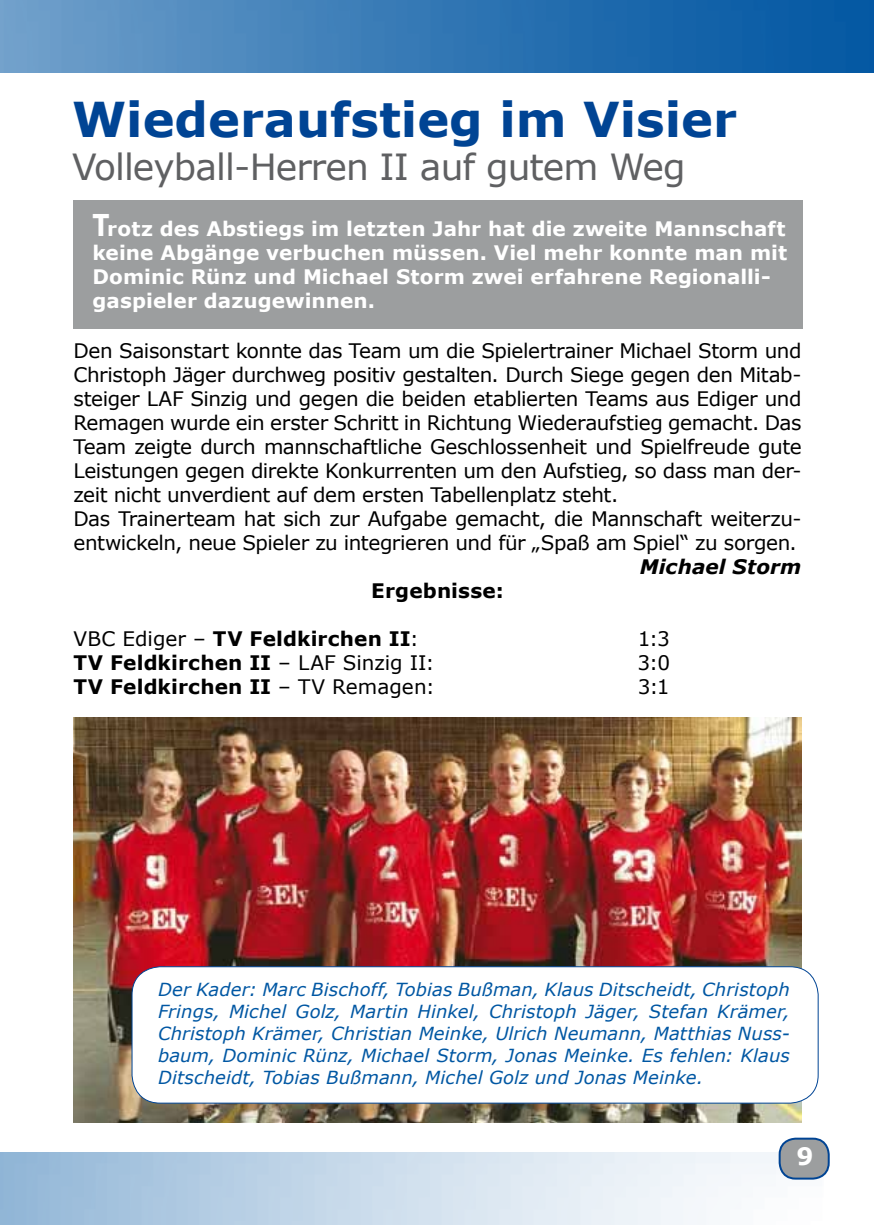
<style>
.page{position:relative;width:874px;height:1225px;background:#fff}
.page>*{position:absolute;margin:0;border:0;box-sizing:border-box;transform-origin:0 0}
.t1{font:700 48px "Verdana";color:#004494}
.t2{font:36px "Verdana";letter-spacing:-.025em;color:#5f6062}
.t3{font:700 24px "Verdana";color:#fff}
.t4{font:20px/24px "Verdana";letter-spacing:-.02em;color:#000}
.t5{font:700 20px/24px "Verdana";letter-spacing:.005em;color:#fff}
.t6{font:700 20px "Verdana";letter-spacing:.005em;color:#000}
.t7{font:italic 700 20px "Verdana";letter-spacing:.005em;color:#000}
.t8{font:italic 18px/22px "Verdana";letter-spacing:.005em;color:#0057a3;text-align:justify}
.s1{font-size:30px}
.s2{font-weight:400}
</style>
<div class="page">
<img style="left:0;top:0;width:873px;height:72px">
<img style="left:0;top:1153px;width:823px;height:72px">
<div style="left:779px;top:1138px;width:49px;height:40px;background:#9c9e9f;border-radius:16px"></div>
<div style="left:778px;top:1137px;width:51px;height:42px;border:2px solid #004494;border-radius:16px"></div>
<img style="left:73px;top:717px;width:728px;height:405px">
<div style="left:132px;top:966px;width:685px;height:137px;background:#fff;border-radius:28px"></div>
<div style="left:131px;top:966px;width:687px;height:137px;border:1px solid #004494;border-radius:28px"></div>
<div style="left:73px;top:200px;width:729px;height:129px;background:#9c9e9f"></div>
<h1 class="t1" style="left:72px;top:88px;width:666px">Wiederaufstieg im Visier</h1>
<h2 class="t2" style="left:72px;top:142px;width:614px">Volleyball-Herren II auf gutem Weg</h2>
<p class="t5" style="left:92px;top:216px;width:696px"><span class="s1">T</span>rotz des Abstiegs im letzten Jahr hat die zweite Mannschaft keine Abgänge verbuchen müssen. Viel mehr konnte man mit Dominic Rünz und Michael Storm zwei erfahrene Regionalli&shy;gaspieler dazugewinnen.</p>
<p class="t4" style="left:73px;top:338px;width:729px">Den Saisonstart konnte das Team um die Spielertrainer Michael Storm und Christoph Jäger durchweg positiv gestalten. Durch Siege gegen den Mitab&shy;steiger LAF Sinzig und gegen die beiden etablierten Teams aus Ediger und Remagen wurde ein erster Schritt in Richtung Wiederaufstieg gemacht. Das Team zeigte durch mannschaftliche Geschlossenheit und Spielfreude gute Leistungen gegen direkte Konkurrenten um den Aufstieg, so dass man der&shy;zeit nicht unverdient auf dem ersten Tabellenplatz steht.<br>Das Trainerteam hat sich zur Aufgabe gemacht, die Mannschaft weiterzu&shy;entwickeln, neue Spieler zu integrieren und für „Spaß am Spiel“ zu sorgen.</p>
<p class="t7" style="left:639px;top:553px;width:163px">Michael Storm</p>
<p class="t6" style="left:371px;top:577px;width:134px">Ergebnisse:</p>
<p class="t6" style="left:73px;top:625px;width:346px"><span class="s2">VBC Ediger –</span> TV Feldkirchen II<span class="s2">:</span></p>
<p class="t4" style="left:637px;top:626px;width:34px">1:3</p>
<p class="t6" style="left:73px;top:649px;width:362px">TV Feldkirchen II <span class="s2">– LAF Sinzig II:</span></p>
<p class="t4" style="left:637px;top:650px;width:34px">3:0</p>
<p class="t6" style="left:73px;top:673px;width:362px">TV Feldkirchen II <span class="s2">– TV Remagen:</span></p>
<p class="t4" style="left:637px;top:674px;width:33px">3:1</p>
<p class="t8" style="left:158px;top:979px;width:633px">Der Kader: Marc Bischoff, Tobias Bußman, Klaus Ditscheidt, Christoph Frings, Michel Golz, Martin Hinkel, Christoph Jäger, Stefan Krämer, Christoph Krämer, Christian Meinke, Ulrich Neumann, Matthias Nuss&shy;baum, Dominic Rünz, Michael Storm, Jonas Meinke. Es fehlen: Klaus Ditscheidt, Tobias Bußmann, Michel Golz und Jonas Meinke.</p>
<p class="t3" style="left:796px;top:1140px;width:19px">9</p>
</div>
